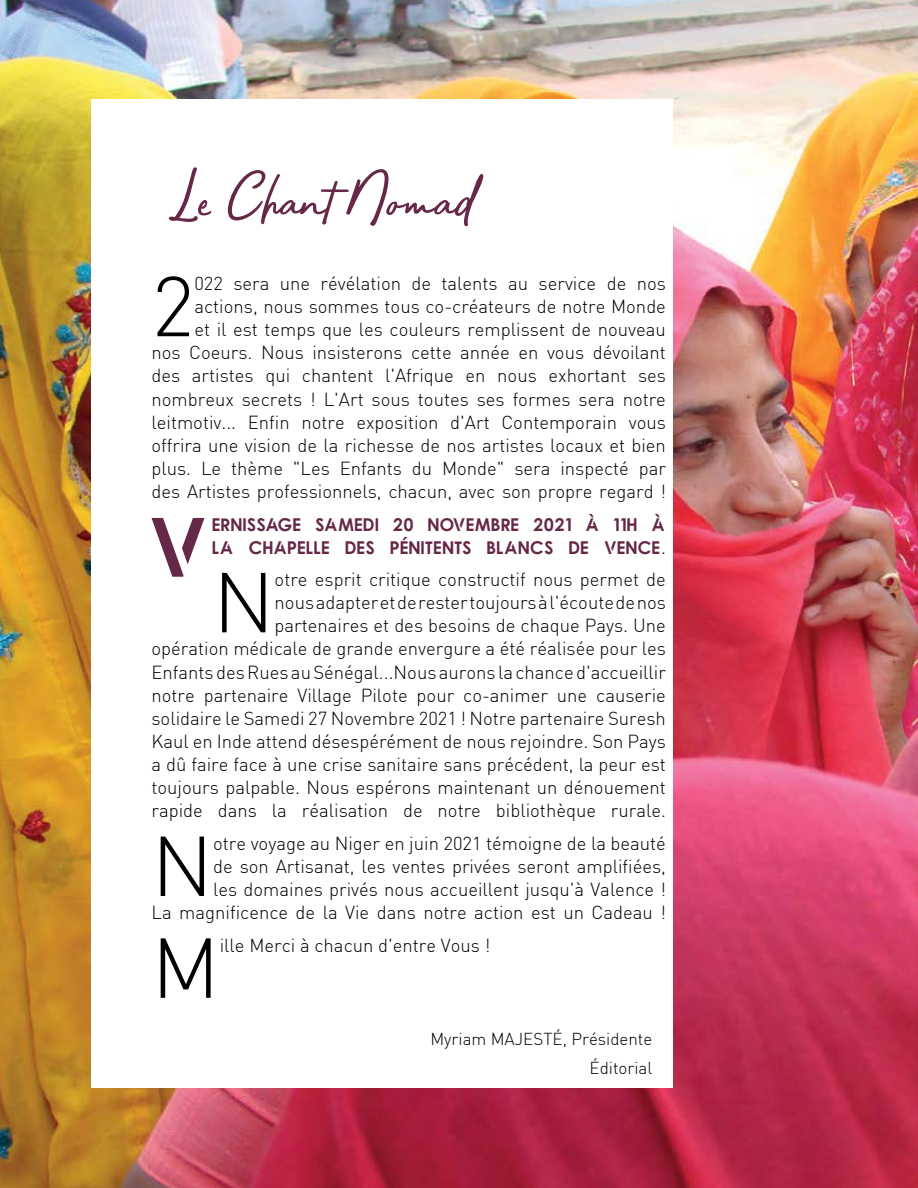
<style>
.page{position:relative;width:918px;height:1188px;background:#fff}
.page>*{position:absolute;margin:0;border:0;box-sizing:border-box;transform-origin:0 0}
.t1{font:700 86.55px "Qualy";color:#662847}
.t2{font:300 83.55px "DIN";color:#000}
.t3{font:66.3px "Bahagia";color:#662847}
.t4{font:300 18.45px/23.1px "DIN";color:#000;text-align:right}
.t5{font:700 18.45px/23.1px "Qualy";color:#662847}
.t6{font:300 16.95px/29.1px "DIN";color:#000;text-align:right}
.s1{font-family:"DIN";font-weight:300;color:#000}
</style>
<div class="page">
<img style="left:0;top:0;width:918px;height:1188px">
<div style="left:92px;top:99px;width:581px;height:988px;background:#fff"></div>
<h3 class="t3" style="left:170px;top:153px;width:306px">Le Chant Nomad</h3>
<h2 class="t2" style="left:152px;top:255px;width:44px">2</h2>
<p class="t4" style="left:151px;top:272px;width:516px">022 sera une révélation de talents au service de nos actions, nous sommes tous co-créateurs de notre Monde<br>et il est temps que les couleurs remplissent de nouveau<br>nos Coeurs. Nous insisterons cette année en vous dévoilant des artistes qui chantent l'Afrique en nous exhortant ses nombreux secrets ! L'Art sous toutes ses formes sera notre leitmotiv... Enfin notre exposition d'Art Contemporain vous offrira une vision de la richesse de nos artistes locaux et bien plus. Le thème "Les Enfants du Monde" sera inspecté par des Artistes professionnels, chacun, avec son propre regard !</p>
<h1 class="t1" style="left:152px;top:496px;width:63px">V</h1>
<p class="t5" style="left:213px;top:512px;width:455px">ERNISSAGE SAMEDI 20 NOVEMBRE 2021 À 11H À<br>LA CHAPELLE DES PÉNITENTS BLANCS DE VENCE<span class="s1">.</span></p>
<h2 class="t2" style="left:213px;top:551px;width:63px">N</h2>
<p class="t4" style="left:152px;top:568px;width:516px">otre esprit critique constructif nous permet de<br>nous adapter et de rester toujours à l'écoute de nos<br>partenaires et des besoins de chaque Pays. Une<br>opération médicale de grande envergure a été réalisée pour les Enfants des Rues au Sénégal...Nous aurons la chance d'accueillir notre partenaire Village Pilote pour co-animer une causerie solidaire le Samedi 27 Novembre 2021 ! Notre partenaire Suresh Kaul en Inde attend désespérément de nous rejoindre. Son Pays a dû faire face à une crise sanitaire sans précédent, la peur est toujours palpable. Nous espérons maintenant un dénouement rapide dans la réalisation de notre bibliothèque rurale.</p>
<h2 class="t2" style="left:152px;top:815px;width:63px">N</h2>
<p class="t4" style="left:152px;top:831px;width:516px">otre voyage au Niger en juin 2021 témoigne de la beauté<br>de son Artisanat, les ventes privées seront amplifiées,<br>les domaines privés nous accueillent jusqu'à Valence !<br>La magnificence de la Vie dans notre action est un Cadeau !</p>
<h2 class="t2" style="left:152px;top:916px;width:70px">M</h2>
<p class="t4" style="left:220px;top:933px;width:272px">ille Merci à chacun d'entre Vous !</p>
<p class="t6" style="left:430px;top:1024px;width:223px">Myriam MAJESTÉ, Présidente<br>Éditorial</p>
</div>
